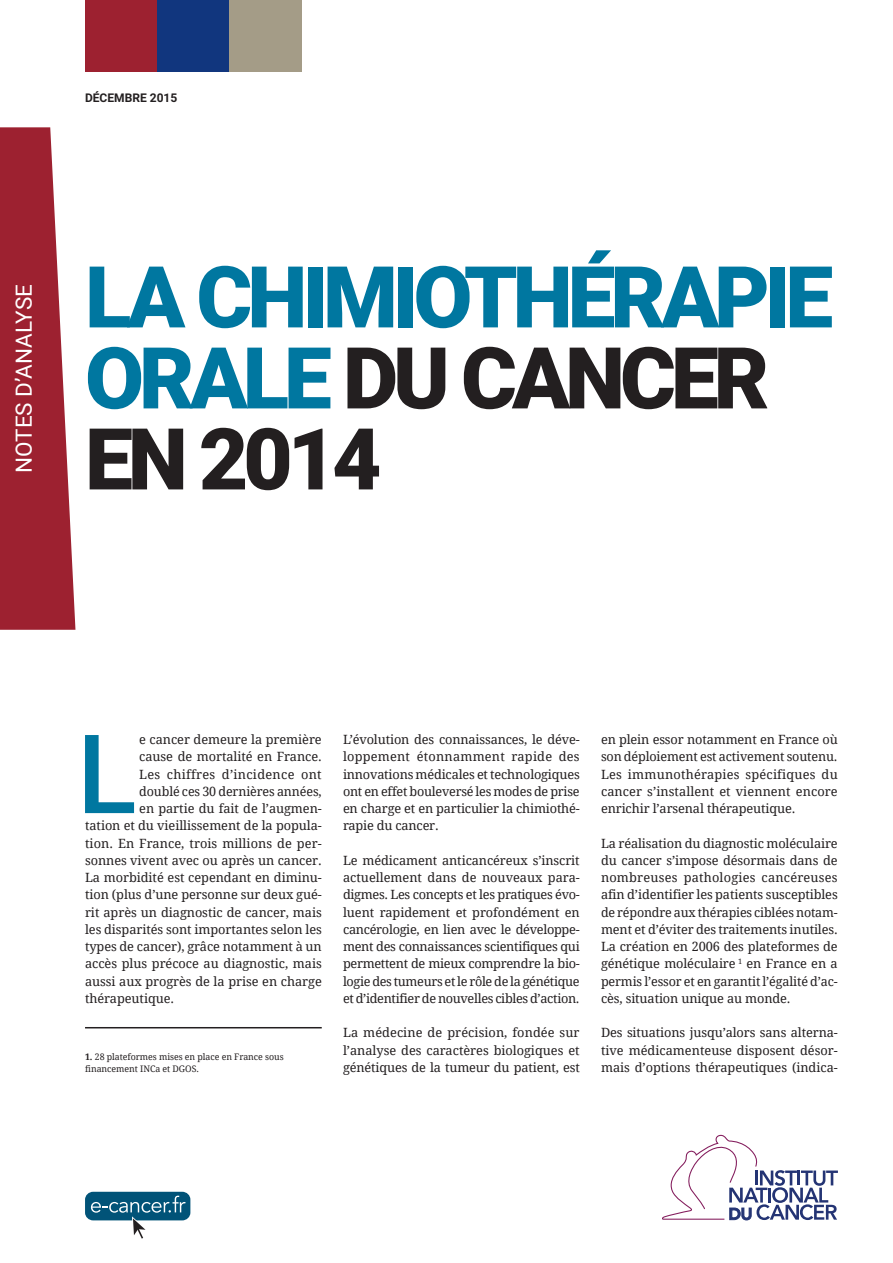
<style>
.page{position:relative;width:893px;height:1263px;background:#fff}
.page>*{position:absolute;margin:0;border:0;box-sizing:border-box;transform-origin:0 0}
.Corps_de_texte{font:500 109.8px "Roboto";color:#0077a0}
.CVT_titre{font:900 85.5px/81px "Roboto";letter-spacing:-.06em;color:#0077a0}
.t1{font:22.5px "Roboto";color:#fff}
.Corps_de_texte-2{font:12.75px/17.2px "Droid Serif";letter-spacing:-.005em;color:#231f20;text-align:justify}
.Corps_de_texte-3{font:12.75px "Droid Serif";letter-spacing:.025em;color:#231f20}
.t2{font:700 12px "Roboto";color:#231f20}
.t3{font:9px/11.2px "Droid Serif";letter-spacing:-.005em;color:#231f20}
.s1{color:#231f20}
.s2{font-weight:700}
</style>
<div class="page">
<div style="left:85px;top:0;width:72px;height:72px;background:#9d2130"></div>
<div style="left:157px;top:0;width:73px;height:72px;background:#11367e"></div>
<div style="left:230px;top:0;width:72px;height:72px;background:#a49c87"></div>
<svg style="left:0;top:127px;width:75px;height:503px;background:#ab424f"></svg>
<svg style="left:662px;top:1135px;width:176px;height:85px"></svg>
<div style="left:85px;top:1192px;width:105px;height:28px;background:#015378;border-radius:8px"></div>
<svg style="left:91px;top:1196px;width:95px;height:43px"></svg>
<hr style="left:85px;top:1027px;width:237px;height:1px;background:#231f20">
<p class="t2" style="left:85px;top:90px;width:94px">DÉCEMBRE 2015</p>
<h3 class="t1" style="left:8px;top:473px;width:190px;rotate:-90deg">NOTES D’ANALYSE</h3>
<p class="CVT_titre" style="left:85px;top:253px;width:750px">LA CHIMIOTHÉRAPIE<br>ORALE <span class="s1">DU CANCER<br>EN 2014</span></p>
<p class="Corps_de_texte" style="left:77px;top:697px;width:61px">L</p>
<p class="Corps_de_texte-2" style="left:139px;top:731px;width:184px">e cancer demeure la première</p>
<p class="Corps_de_texte-2" style="left:139px;top:748px;width:184px">cause de mortalité en France.</p>
<p class="Corps_de_texte-3" style="left:139px;top:767px;width:184px">Les chiffres d’incidence ont</p>
<p class="Corps_de_texte-2" style="left:139px;top:783px;width:184px">doublé ces 30 dernières années,</p>
<p class="Corps_de_texte-2" style="left:139px;top:800px;width:184px">en partie du fait de l’augmen-</p>
<p class="Corps_de_texte-2" style="left:85px;top:817px;width:238px">tation et du vieillissement de la popula-</p>
<p class="Corps_de_texte-2" style="left:85px;top:834px;width:238px">tion. En France, trois millions de per-</p>
<p class="Corps_de_texte-2" style="left:85px;top:852px;width:238px">sonnes vivent avec ou après un cancer.</p>
<p class="Corps_de_texte-2" style="left:85px;top:869px;width:238px">La morbidité est cependant en diminu-</p>
<p class="Corps_de_texte-2" style="left:85px;top:886px;width:238px">tion (plus d’une personne sur deux gué-</p>
<p class="Corps_de_texte-2" style="left:85px;top:903px;width:238px">rit après un diagnostic de cancer, mais</p>
<p class="Corps_de_texte-2" style="left:85px;top:921px;width:238px">les disparités sont importantes selon les</p>
<p class="Corps_de_texte-2" style="left:85px;top:938px;width:238px">types de cancer), grâce notamment à un</p>
<p class="Corps_de_texte-2" style="left:85px;top:955px;width:238px">accès plus précoce au diagnostic, mais</p>
<p class="Corps_de_texte-2" style="left:85px;top:972px;width:238px">aussi aux progrès de la prise en charge</p>
<p class="Corps_de_texte-2" style="left:85px;top:990px;width:91px">thérapeutique.</p>
<p class="t3" style="left:85px;top:1052px;width:200px"><span class="s2">1.</span> 28 plateformes mises en place en France sous financement INCa et DGOS.</p>
<p class="Corps_de_texte-2" style="left:343px;top:731px;width:238px">L’évolution des connaissances, le déve&shy;loppement étonnamment rapide des innovations médicales et technologiques ont en effet bouleversé les modes de prise en charge et en particulier la chimiothé&shy;rapie du cancer.</p>
<p class="Corps_de_texte-2" style="left:343px;top:852px;width:238px">Le médicament anticancéreux s’inscrit actuellement dans de nouveaux para&shy;digmes. Les concepts et les pratiques évo&shy;luent rapidement et profondément en cancérologie, en lien avec le développe&shy;ment des connaissances scientifiques qui permettent de mieux comprendre la bio&shy;logie des tumeurs et le rôle de la génétique et d’identifier de nouvelles cibles d’action.</p>
<p class="Corps_de_texte-2" style="left:343px;top:1024px;width:238px">La médecine de précision, fondée sur l’analyse des caractères biologiques et génétiques de la tumeur du patient, est</p>
<p class="Corps_de_texte-2" style="left:601px;top:731px;width:238px">en plein essor notamment en France où son déploiement est activement soutenu.<br>Les immunothérapies spécifiques du cancer s’installent et viennent encore enrichir l’arsenal thérapeutique.</p>
<p class="Corps_de_texte-2" style="left:601px;top:834px;width:238px">La réalisation du diagnostic moléculaire du cancer s’impose désormais dans de nombreuses pathologies cancéreuses afin d’identifier les patients susceptibles de répondre aux thérapies ciblées notam&shy;ment et d’éviter des traitements inutiles.<br>La création en 2006 des plateformes de génétique moléculaire <sup>1</sup> en France en a permis l’essor et en garantit l’égalité d’ac&shy;cès, situation unique au monde.</p>
<p class="Corps_de_texte-2" style="left:601px;top:1024px;width:238px">Des situations jusqu’alors sans alterna&shy;tive médicamenteuse disposent désor&shy;mais d’options thérapeutiques (indica-</p>
</div>
